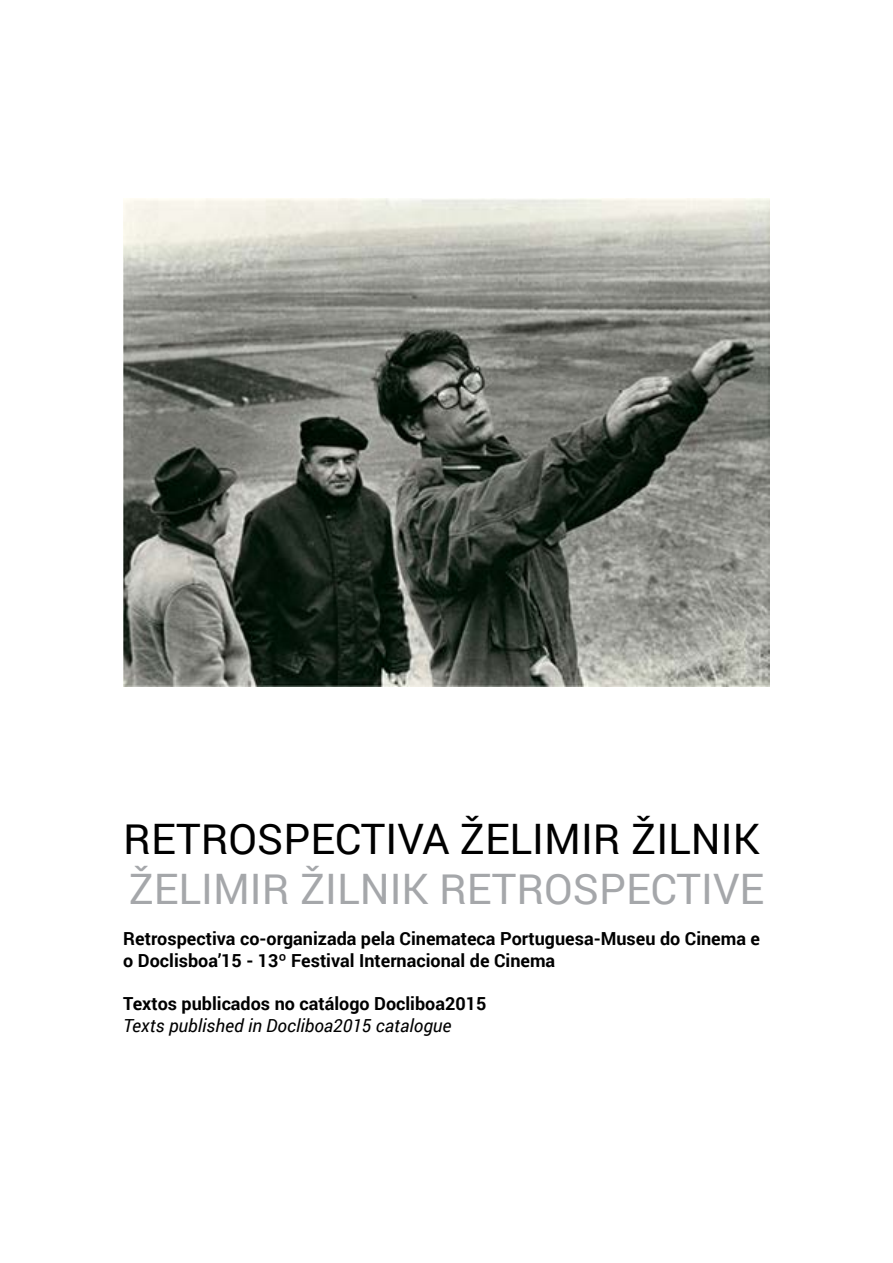
<style>
.page{position:relative;width:893px;height:1263px;background:#fff}
.page>*{position:absolute;margin:0;border:0;box-sizing:border-box;transform-origin:0 0}
.t1{font:42px "Roboto";color:#000}
.t2{font:42px "Roboto";color:#a5a7aa}
.t3{font:700 18px/21.6px "Roboto";color:#000}
.t4{font:italic 18px "Roboto";color:#000}
</style>
<div class="page">
<img style="left:123px;top:198px;width:647px;height:488px">
<h1 class="t1" style="left:123px;top:809px;width:638px">RETROSPECTIVA ŽELIMIR ŽILNIK</h1>
<h1 class="t2" style="left:129px;top:859px;width:637px">ŽELIMIR ŽILNIK RETROSPECTIVE</h1>
<p class="t3" style="left:123px;top:927px;width:638px">Retrospectiva co-organizada pela Cinemateca Portuguesa-Museu do Cinema e o Doclisboa’15 - 13º Festival Internacional de Cinema</p>
<p class="t3" style="left:123px;top:992px;width:365px">Textos publicados no catálogo Docliboa2015</p>
<p class="t4" style="left:123px;top:1013px;width:330px">Texts published in Docliboa2015 catalogue</p>
</div>
